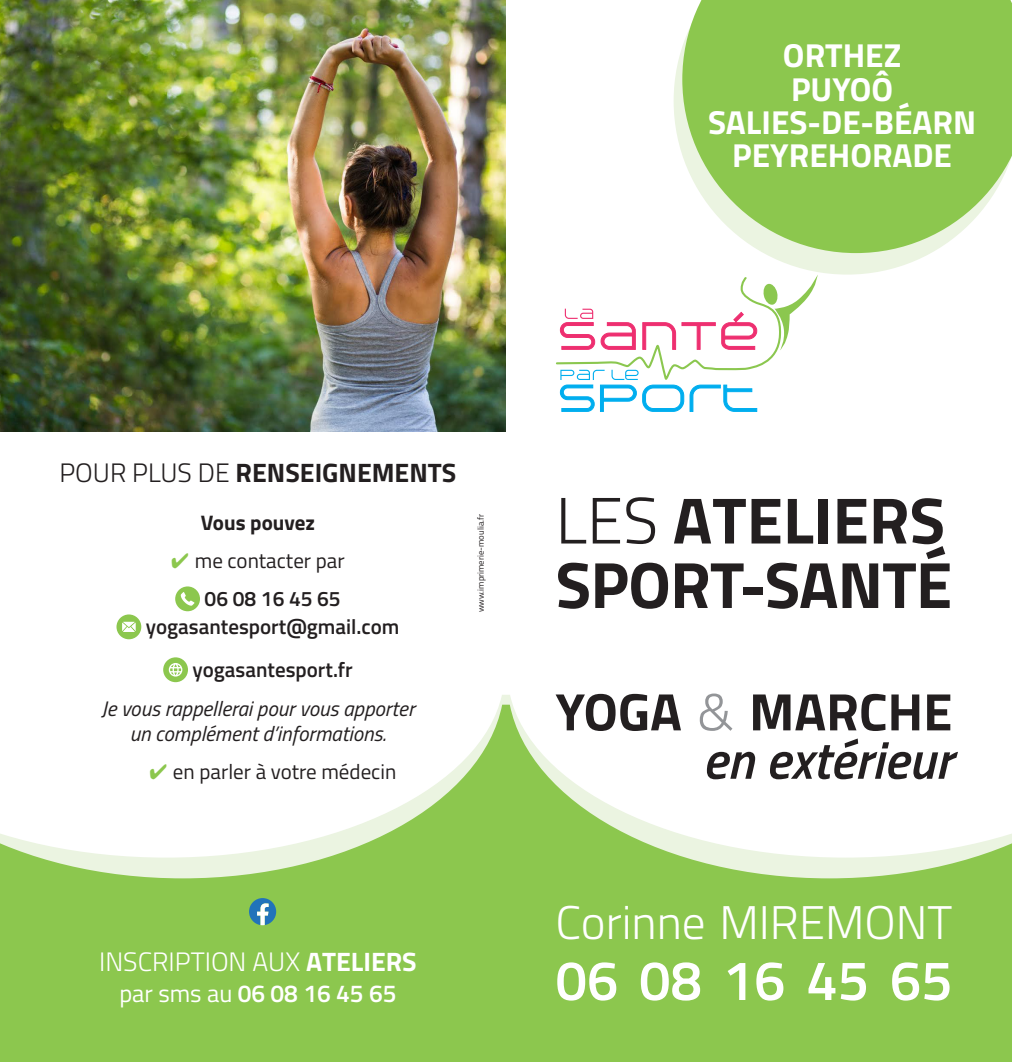
<style>
.page{position:relative;width:1012px;height:1062px;background:#fff}
.page>*{position:absolute;margin:0;border:0;box-sizing:border-box;transform-origin:0 0}
.t1{font:700 65.45px/64.4px "Titillium Web";letter-spacing:-.01em;color:#231f20}
.t2{font:600 56px "Titillium Web";color:#fff}
.t3{font:italic 600 52.68px/48.3px "Titillium Web";color:#231f20;text-align:right}
.t4{font:300 47.25px "Titillium Web";color:#fff}
.t5{font:700 33.25px/33.2px "Titillium Web";color:#fff;text-align:center}
.t6{font:700 26.6px "Titillium Web";color:#231f20}
.t7{font:300 26.6px "Titillium Web";color:#fff}
.t8{font:600 24.5px "Titillium Web";color:#fff}
.t9{font:italic 21px/24.5px "Titillium Web";color:#231f20;text-align:center}
.t10{font:21px/38px "Titillium Web";color:#231f20;text-align:right}
.t11{font:600 21px/42.9px "Titillium Web";color:#231f20;text-align:center}
.t12{font:700 21px "Titillium Web";color:#231f20}
.t13{font:8.75px "Titillium Web";color:#231f20}
.s1{font-weight:300}
.s2{color:#8cc74e}
.s3{font-weight:600}
.s4{font-weight:700}
.s5{font-weight:400}
.s6{font-weight:700;font-style:normal}
.s7{font-weight:300;font-style:normal;color:#939598}
</style>
<div class="page">
<svg style="left:0;top:704px;width:506px;height:358px;fill:#8cc74e"></svg>
<div style="left:175px;top:586px;width:25px;height:25px;background:#8cc74e;border-radius:50%"></div>
<svg style="left:181px;top:592px;width:13px;height:13px"></svg>
<div style="left:116px;top:614px;width:25px;height:25px;background:#8cc74e;border-radius:50%"></div>
<svg style="left:122px;top:622px;width:14px;height:10px"></svg>
<div style="left:163px;top:657px;width:25px;height:25px;background:#8cc74e;border-radius:50%"></div>
<svg style="left:169px;top:663px;width:13px;height:13px"></svg>
<img style="left:0;top:0;width:506px;height:432px">
<svg style="left:249px;top:898px;width:27px;height:27px"></svg>
<svg style="left:506px;top:704px;width:506px;height:358px;fill:#8cc74e"></svg>
<svg style="left:674px;top:49px;width:256px;height:225px"></svg>
<svg style="left:682px;top:0;width:330px;height:253px;background:#9bce65"></svg>
<svg style="left:556px;top:275px;width:262px;height:137px"></svg>
<h3 class="t5" style="left:708px;top:39px;width:270px">ORTHEZ<br>PUYOÔ<br>SALIES-DE-BÉARN<br>PEYREHORADE</h3>
<p class="t6" style="left:60px;top:457px;width:398px"><span class="s1">POUR PLUS DE</span> RENSEIGNEMENTS</p>
<p class="t12" style="left:201px;top:510px;width:116px">Vous pouvez</p>
<p class="t10" style="left:171px;top:542px;width:175px"><span class="s2">✔</span> me contacter par<br><span class="s3">06 08 16 45 65</span></p>
<p class="t11" style="left:146px;top:605px;width:255px">yogasantesport@gmail.com yogasantesport.fr</p>
<p class="t9" style="left:101px;top:696px;width:315px">Je vous rappellerai pour vous apporter un complément d’informations.</p>
<p class="t10" style="left:149px;top:752px;width:248px"><span class="s2">✔</span> en parler à votre médecin</p>
<p class="t13" style="left:476px;top:612px;width:99px;rotate:-90deg">www.imprimerie-moulia.fr</p>
<p class="t7" style="left:99px;top:945px;width:319px">INSCRIPTION AUX <span class="s4">ATELIERS</span></p>
<p class="t8" style="left:119px;top:979px;width:279px"><span class="s5">par sms au</span> 06 08 16 45 65</p>
<h1 class="t1" style="left:556px;top:488px;width:398px"><span class="s1">LES</span> ATELIERS<br>SPORT-SANTÉ</h1>
<h3 class="t3" style="left:556px;top:687px;width:398px"><span class="s6">YOGA</span> <span class="s7">&amp;</span> <span class="s6">MARCHE </span>en extérieur</h3>
<h3 class="t4" style="left:556px;top:894px;width:232px">Corinne Miremont</h3>
<h2 class="t2" style="left:556px;top:947px;width:398px">06 08 16 45 65</h2>
</div>
